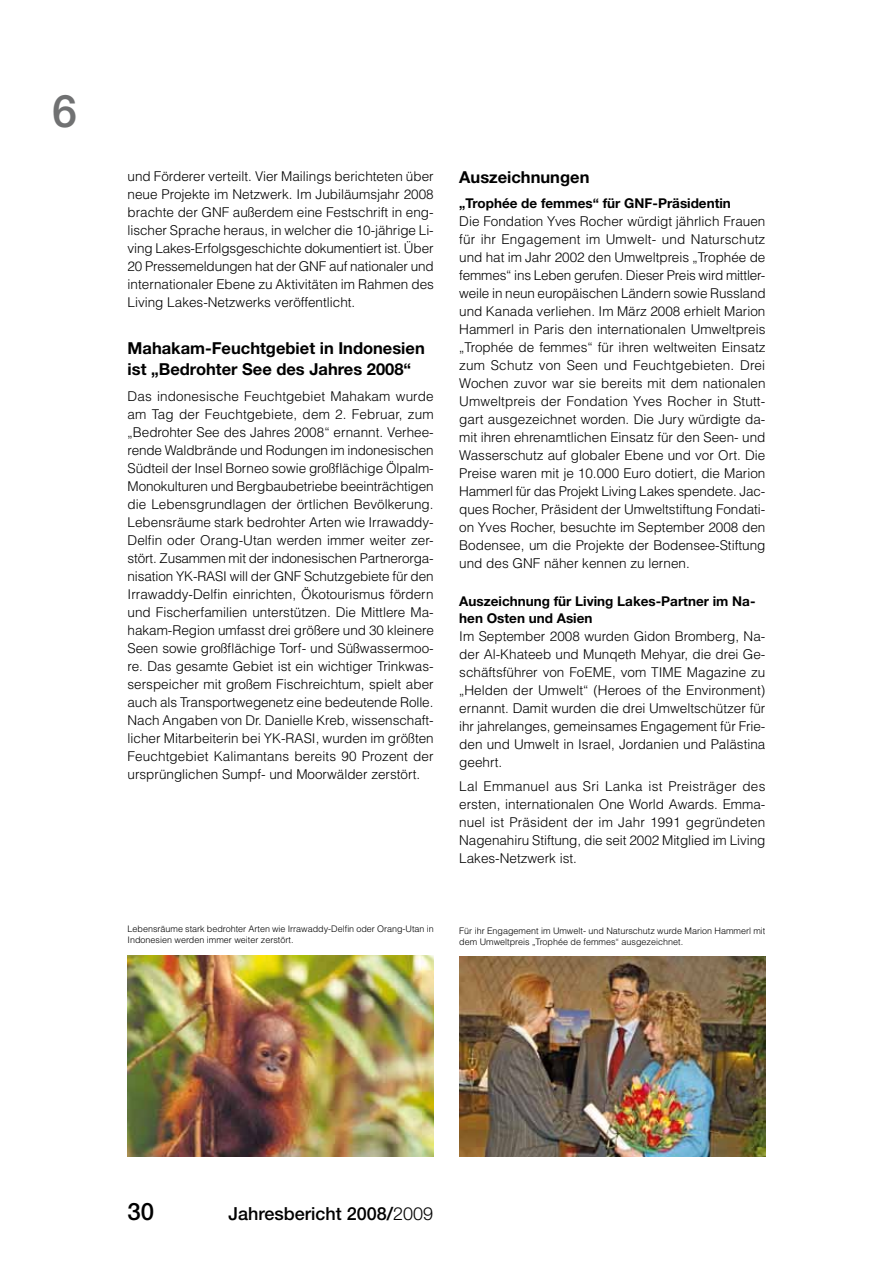
<style>
.page{position:relative;width:893px;height:1263px;background:#fff}
.page>*{position:absolute;margin:0;border:0;box-sizing:border-box;transform-origin:0 0}
.t1{font:500 45px "Helvetica Neue";color:#707172}
.t2{font:500 24px "Helvetica Neue";color:#000}
.t3{font:500 18px "Helvetica Neue";color:#000}
.t4{font:700 16.5px/21px "Helvetica Neue";color:#000}
.t5{font:300 13.5px/18px "Helvetica";color:#000;text-align:justify}
.t6{font:700 13.5px/16.2px "Helvetica Neue";color:#000}
.t7{font:300 9px/10.8px "Helvetica";color:#000}
.s1{font-weight:300}
</style>
<div class="page">
<img style="left:128px;top:955px;width:306px;height:202px">
<img style="left:459px;top:957px;width:306px;height:200px">
<h1 class="t1" style="left:52px;top:84px;width:27px">6</h1>
<p class="t5" style="left:128px;top:167px;width:308px">und Förderer verteilt. Vier Mailings berichteten über neue Projekte im Netzwerk. Im Jubiläumsjahr 2008 brachte der GNF außerdem eine Festschrift in eng&shy;lischer Sprache heraus, in welcher die 10-jährige Li&shy;ving Lakes-Erfolgsgeschichte dokumentiert ist. Über 20 Pressemeldungen hat der GNF auf nationaler und internationaler Ebene zu Aktivitäten im Rahmen des Living Lakes-Netzwerks veröffentlicht.</p>
<p class="t4" style="left:128px;top:337px;width:299px">Mahakam-Feuchtgebiet in Indonesien ist „Bedrohter See des Jahres 2008“</p>
<p class="t5" style="left:128px;top:387px;width:308px">Das indonesische Feuchtgebiet Mahakam wurde am Tag der Feuchtgebiete, dem 2. Februar, zum „Bedrohter See des Jahres 2008“ ernannt. Verhee&shy;rende Waldbrände und Rodungen im indonesischen Südteil der Insel Borneo sowie großflächige Ölpalm-Monokulturen und Bergbaubetriebe beeinträchtigen die Lebensgrundlagen der örtlichen Bevölkerung.<br>Lebensräume stark bedrohter Arten wie Irrawaddy-Delfin oder Orang-Utan werden immer weiter zer&shy;stört. Zusammen mit der indonesischen Partnerorga&shy;nisation YK-RASI will der GNF Schutzgebiete für den Irrawaddy-Delfin einrichten, Ökotourismus fördern und Fischerfamilien unterstützen. Die Mittlere Ma&shy;hakam-Region umfasst drei größere und 30 kleinere Seen sowie großflächige Torf- und Süßwassermoo&shy;re. Das gesamte Gebiet ist ein wichtiger Trinkwas&shy;serspeicher mit großem Fischreichtum, spielt aber auch als Transportwegenetz eine bedeutende Rolle.<br>Nach Angaben von Dr. Danielle Kreb, wissenschaft&shy;licher Mitarbeiterin bei YK-RASI, wurden im größten Feuchtgebiet Kalimantans bereits 90 Prozent der ursprünglichen Sumpf- und Moorwälder zerstört.</p>
<p class="t7" style="left:128px;top:923px;width:308px">Lebensräume stark bedrohter Arten wie Irrawaddy-Delfin oder Orang-Utan in<br>Indonesien werden immer weiter zerstört.</p>
<p class="t4" style="left:459px;top:166px;width:132px">Auszeichnungen</p>
<p class="t6" style="left:459px;top:194px;width:273px">„Trophée de femmes“ für GNF-Präsidentin</p>
<p class="t5" style="left:459px;top:212px;width:308px">Die Fondation Yves Rocher würdigt jährlich Frauen für ihr Engagement im Umwelt- und Naturschutz und hat im Jahr 2002 den Umweltpreis „Trophée de femmes“ ins Leben gerufen. Dieser Preis wird mittler&shy;weile in neun europäischen Ländern sowie Russland und Kanada verliehen. Im März 2008 erhielt Marion Hammerl in Paris den internationalen Umweltpreis „Trophée de femmes“ für ihren weltweiten Einsatz zum Schutz von Seen und Feuchtgebieten. Drei Wochen zuvor war sie bereits mit dem nationalen Umweltpreis der Fondation Yves Rocher in Stutt&shy;gart ausgezeichnet worden. Die Jury würdigte da&shy;mit ihren ehrenamtlichen Einsatz für den Seen- und Wasserschutz auf globaler Ebene und vor Ort. Die Preise waren mit je 10.000 Euro dotiert, die Marion Hammerl für das Projekt Living Lakes spendete. Jac&shy;ques Rocher, Präsident der Umweltstiftung Fondati&shy;on Yves Rocher, besuchte im September 2008 den Bodensee, um die Projekte der Bodensee-Stiftung und des GNF näher kennen zu lernen.</p>
<p class="t6" style="left:459px;top:593px;width:298px">Auszeichnung für Living Lakes-Partner im Na&shy;hen Osten und Asien</p>
<p class="t5" style="left:459px;top:626px;width:308px">Im September 2008 wurden Gidon Bromberg, Na&shy;der Al-Khateeb und Munqeth Mehyar, die drei Ge&shy;schäftsführer von FoEME, vom TIME Magazine zu „Helden der Umwelt“ (Heroes of the Environment) ernannt. Damit wurden die drei Umweltschützer für ihr jahrelanges, gemeinsames Engagement für Frie&shy;den und Umwelt in Israel, Jordanien und Palästina geehrt.</p>
<p class="t5" style="left:459px;top:777px;width:308px">Lal Emmanuel aus Sri Lanka ist Preisträger des ersten, internationalen One World Awards. Emma&shy;nuel ist Präsident der im Jahr 1991 gegründeten Nagenahiru Stiftung, die seit 2002 Mitglied im Living Lakes-Netzwerk ist.</p>
<p class="t7" style="left:459px;top:925px;width:308px">Für ihr Engagement im Umwelt- und Naturschutz wurde Marion Hammerl mit dem Umweltpreis „Trophée de femmes“ ausgezeichnet.</p>
<h2 class="t2" style="left:128px;top:1197px;width:28px">30</h2>
<h3 class="t3" style="left:228px;top:1202px;width:206px">Jahresbericht 2008/<span class="s1">2009</span></h3>
</div>
